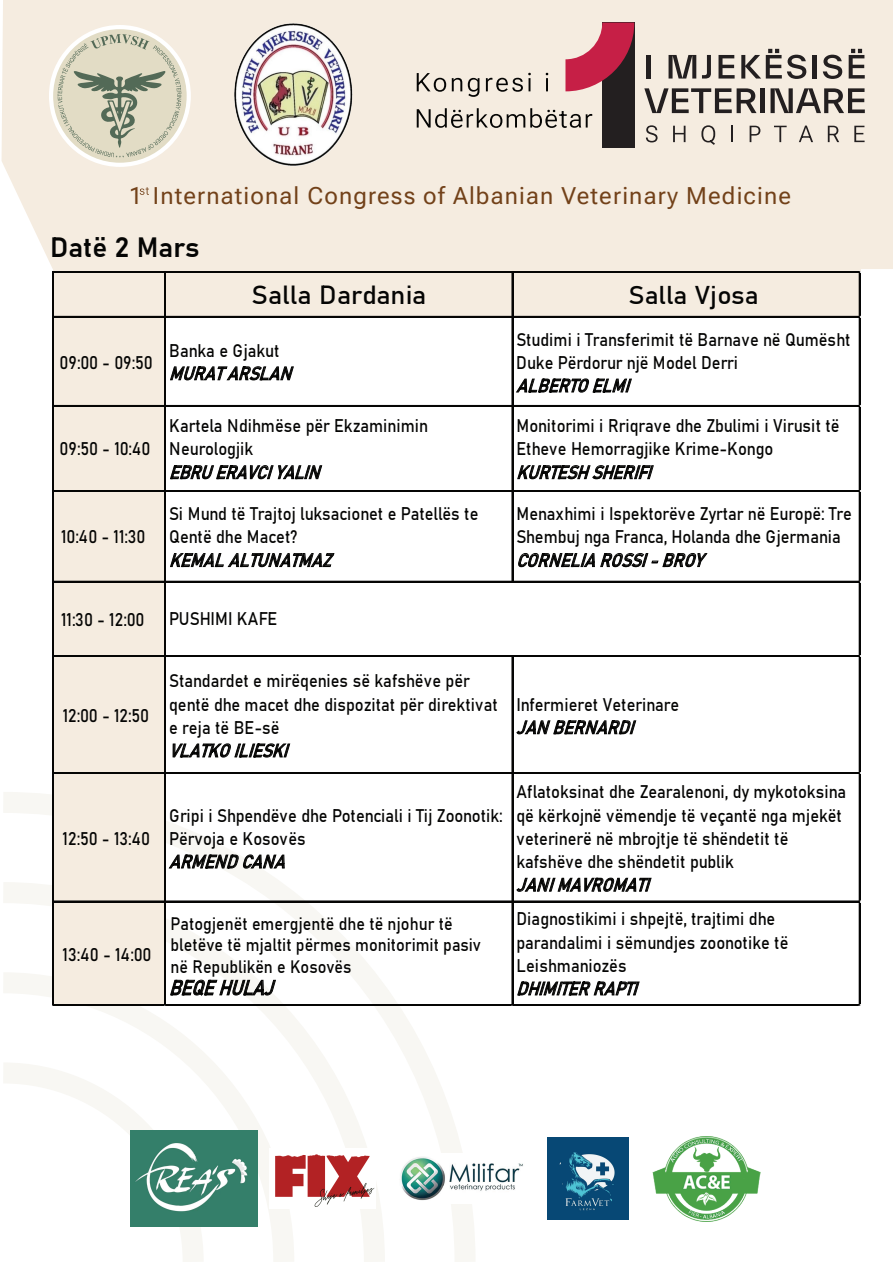
<style>
.page{position:relative;width:893px;height:1263px;background:#fff}
.page>*{position:absolute;margin:0;border:0;box-sizing:border-box;transform-origin:0 0}
.t1{font:27.9px "Bahnschrift";color:#050504}
.t2{font:26.25px "Bahnschrift";letter-spacing:-.005em;color:#050504}
.t3{font:25.8px "Bahnschrift";letter-spacing:-.005em;color:#050504}
.t4{font:23.7px "Roboto Flex";letter-spacing:.05em;color:#724119}
.t5{font:italic 20.55px "Bahnschrift";color:#050504;scale:.86 1}
.t6{font:18.3px/23.2px "Bahnschrift";color:#050504;scale:.89 1}
.t7{font:italic 18.3px "Bahnschrift";color:#050504;scale:.89 1}
.t8{font:18px/21.6px "Bahnschrift";color:#050504;scale:.89 1}
</style>
<div class="page">
<div style="left:2px;top:0;width:891px;height:270px;background:#f5ece0"></div>
<svg style="left:4px;top:792px;width:482px;height:470px"></svg>
<svg style="left:4px;top:871px;width:391px;height:391px"></svg>
<svg style="left:4px;top:962px;width:301px;height:300px"></svg>
<svg style="left:4px;top:1052px;width:210px;height:210px"></svg>
<div style="left:602px;top:22px;width:32px;height:126px;background:#231f20"></div>
<svg style="left:565px;top:23px;width:69px;height:68px"></svg>
<svg style="left:417px;top:73px;width:29px;height:19px"></svg>
<svg style="left:452px;top:78px;width:10px;height:13px"></svg>
<svg style="left:468px;top:78px;width:11px;height:19px"></svg>
<svg style="left:486px;top:73px;width:45px;height:19px"></svg>
<svg style="left:546px;top:73px;width:2px;height:18px"></svg>
<svg style="left:417px;top:108px;width:175px;height:20px;background:#bab3aa"></svg>
<hr style="left:647px;top:55px;width:4px;height:24px;background:#231f20">
<svg style="left:669px;top:55px;width:27px;height:24px"></svg>
<svg style="left:702px;top:55px;width:9px;height:24px"></svg>
<svg style="left:718px;top:55px;width:17px;height:24px"></svg>
<svg style="left:741px;top:49px;width:65px;height:30px;background:#aba39c"></svg>
<hr style="left:813px;top:55px;width:4px;height:24px;background:#231f20">
<svg style="left:823px;top:55px;width:19px;height:24px"></svg>
<svg style="left:849px;top:49px;width:16px;height:30px"></svg>
<svg style="left:644px;top:88px;width:112px;height:25px;background:#a09992"></svg>
<div style="left:760px;top:88px;width:5px;height:25px;background:#231f20"></div>
<svg style="left:770px;top:88px;width:95px;height:25px;background:#968f89"></svg>
<svg style="left:646px;top:125px;width:12px;height:17px"></svg>
<svg style="left:673px;top:126px;width:12px;height:16px"></svg>
<svg style="left:701px;top:125px;width:14px;height:20px"></svg>
<svg style="left:731px;top:126px;width:2px;height:16px"></svg>
<svg style="left:750px;top:126px;width:10px;height:16px"></svg>
<svg style="left:774px;top:126px;width:13px;height:16px"></svg>
<svg style="left:799px;top:126px;width:14px;height:16px"></svg>
<svg style="left:828px;top:126px;width:11px;height:16px"></svg>
<svg style="left:854px;top:126px;width:11px;height:16px"></svg>
<svg style="left:140px;top:187px;width:9px;height:8px"></svg>
<svg style="left:49px;top:25px;width:142px;height:142px;background:#d7d4c2"></svg>
<img style="left:234px;top:23px;width:118px;height:143px">
<div style="left:53px;top:268px;width:113px;height:738px;background:#f5ece0"></div>
<div style="left:166px;top:255px;width:694px;height:61px;background:#f5ece0"></div>
<svg style="left:170px;top:366px;width:124px;height:14px"></svg>
<svg style="left:516px;top:378px;width:116px;height:15px"></svg>
<svg style="left:170px;top:465px;width:152px;height:14px"></svg>
<svg style="left:517px;top:465px;width:137px;height:14px"></svg>
<svg style="left:170px;top:553px;width:165px;height:14px"></svg>
<svg style="left:518px;top:553px;width:190px;height:14px"></svg>
<svg style="left:172px;top:743px;width:118px;height:15px"></svg>
<svg style="left:516px;top:720px;width:120px;height:14px"></svg>
<svg style="left:169px;top:849px;width:120px;height:20px"></svg>
<svg style="left:516px;top:877px;width:136px;height:15px"></svg>
<svg style="left:517px;top:981px;width:123px;height:14px"></svg>
<hr style="left:53px;top:271px;width:807px;height:1px;background:#050504">
<hr style="left:53px;top:316px;width:807px;height:2px;background:#050504">
<hr style="left:53px;top:405px;width:807px;height:2px;background:#050504">
<hr style="left:53px;top:491px;width:807px;height:1px;background:#050504">
<hr style="left:53px;top:581px;width:807px;height:1px;background:#050504">
<hr style="left:512px;top:272px;width:1px;height:310px;background:#050504">
<hr style="left:53px;top:655px;width:807px;height:1px;background:#050504">
<hr style="left:53px;top:656px;width:807px;height:1px;background:#050504">
<hr style="left:53px;top:772px;width:807px;height:1px;background:#050504">
<hr style="left:53px;top:773px;width:807px;height:1px;background:#050504">
<hr style="left:53px;top:901px;width:807px;height:1px;background:#050504">
<hr style="left:52px;top:271px;width:1px;height:735px;background:#050504">
<hr style="left:164px;top:272px;width:1px;height:734px;background:#050504">
<hr style="left:165px;top:272px;width:1px;height:734px;background:#050504">
<hr style="left:512px;top:657px;width:1px;height:349px;background:#050504">
<hr style="left:53px;top:1004px;width:807px;height:1px;background:#050504">
<hr style="left:53px;top:1005px;width:807px;height:1px;background:#050504">
<hr style="left:859px;top:272px;width:1px;height:734px;background:#050504">
<svg style="left:170px;top:980px;width:106px;height:16px"></svg>
<img style="left:398px;top:1154px;width:125px;height:49px">
<img style="left:547px;top:1137px;width:82px;height:83px">
<img style="left:270px;top:1149px;width:105px;height:59px">
<img style="left:653px;top:1136px;width:108px;height:85px">
<img style="left:131px;top:1130px;width:127px;height:97px">
<p class="t4" style="left:129px;top:176px;width:663px">1 International Congress of Albanian Veterinary Medicine</p>
<h1 class="t1" style="left:50px;top:226px;width:151px">Datë 2 Mars</h1>
<h2 class="t2" style="left:252px;top:275px;width:176px">Salla Dardania</h2>
<h3 class="t3" style="left:629px;top:275px;width:132px">Salla Vjosa</h3>
<p class="t6" style="left:60px;top:349px;width:106px">09:00 - 09:50</p>
<p class="t6" style="left:60px;top:436px;width:104px">09:50 - 10:40</p>
<p class="t6" style="left:61px;top:524px;width:96px">10:40 - 11:30</p>
<p class="t6" style="left:61px;top:607px;width:95px">11:30 - 12:00</p>
<p class="t6" style="left:169px;top:337px;width:125px">Banka e Gjakut</p>
<p class="t7" style="left:169px;top:359px;width:147px">MURAT ARSLAN</p>
<p class="t6" style="left:169px;top:413px;width:293px">Kartela Ndihmëse për Ekzaminimin<br>Neurologjik</p>
<p class="t7" style="left:169px;top:458px;width:179px">EBRUERAVCIYALIN</p>
<p class="t6" style="left:169px;top:501px;width:349px">Si Mund të Trajtoj luksacionet e Patellës te<br>Qentë dhe Macet?</p>
<p class="t7" style="left:169px;top:546px;width:192px">KEMAL ALTUNATMAZ</p>
<p class="t6" style="left:169px;top:606px;width:123px">PUSHIMI KAFE</p>
<p class="t6" style="left:516px;top:326px;width:377px">Studimi i Transferimit të Barnave në Qumësht<br>Duke Përdorur një Model Derri</p>
<p class="t7" style="left:516px;top:372px;width:136px">ALBERTO ELMI</p>
<p class="t6" style="left:516px;top:413px;width:365px">Monitorimi i Rriqrave dhe Zbulimi i Virusit të<br>Etheve Hemorragjike Krime-Kongo</p>
<p class="t7" style="left:516px;top:458px;width:161px">KURTESH SHERIFI</p>
<p class="t6" style="left:516px;top:501px;width:378px">Menaxhimi i Ispektorëve Zyrtar në Europë: Tre<br>Shembuj nga Franca, Holanda dhe Gjermania</p>
<p class="t7" style="left:516px;top:546px;width:219px">CORNELIA ROSSI - BROY</p>
<p class="t6" style="left:63px;top:702px;width:99px">12:00 - 12:50</p>
<p class="t6" style="left:63px;top:825px;width:100px">12:50 - 13:40</p>
<p class="t6" style="left:63px;top:941px;width:101px">13:40 - 14:00</p>
<p class="t6" style="left:169px;top:668px;width:371px">Standardet e mirëqenies së kafshëve për qentë dhe macet dhe dispozitat për direktivat e reja të BE-së</p>
<p class="t7" style="left:169px;top:737px;width:143px">VLATKO ILIESKI</p>
<p class="t6" style="left:169px;top:802px;width:377px">Gripi i Shpendëve dhe Potenciali i Tij Zoonotik:<br>Përvoja e Kosovës</p>
<p class="t7" style="left:169px;top:848px;width:140px">ARMEND CANA</p>
<p class="t8" style="left:171px;top:911px;width:350px">Patogjenët emergjentë dhe të njohur të bletëve të mjaltit përmes monitorimit pasiv në Republikën e Kosovës</p>
<p class="t5" style="left:169px;top:972px;width:132px">BEQEHULAJ</p>
<p class="t6" style="left:516px;top:691px;width:184px">Infermieret Veterinare</p>
<p class="t7" style="left:516px;top:713px;width:141px">JAN BERNARDI</p>
<p class="t6" style="left:516px;top:779px;width:372px">Aflatoksinat dhe Zearalenoni, dy mykotoksina që kërkojnë vëmendje të veçantë nga mjekët veterinerë në mbrojtje të shëndetit të kafshëve dhe shëndetit publik</p>
<p class="t7" style="left:516px;top:871px;width:159px">JANI MAVROMATI</p>
<p class="t6" style="left:516px;top:906px;width:307px">Diagnostikimi i shpejtë, trajtimi dhe parandalimi i sëmundjes zoonotike të<br>Leishmaniozës</p>
<p class="t7" style="left:516px;top:975px;width:145px">DHIMITER RAPTI</p>
</div>
